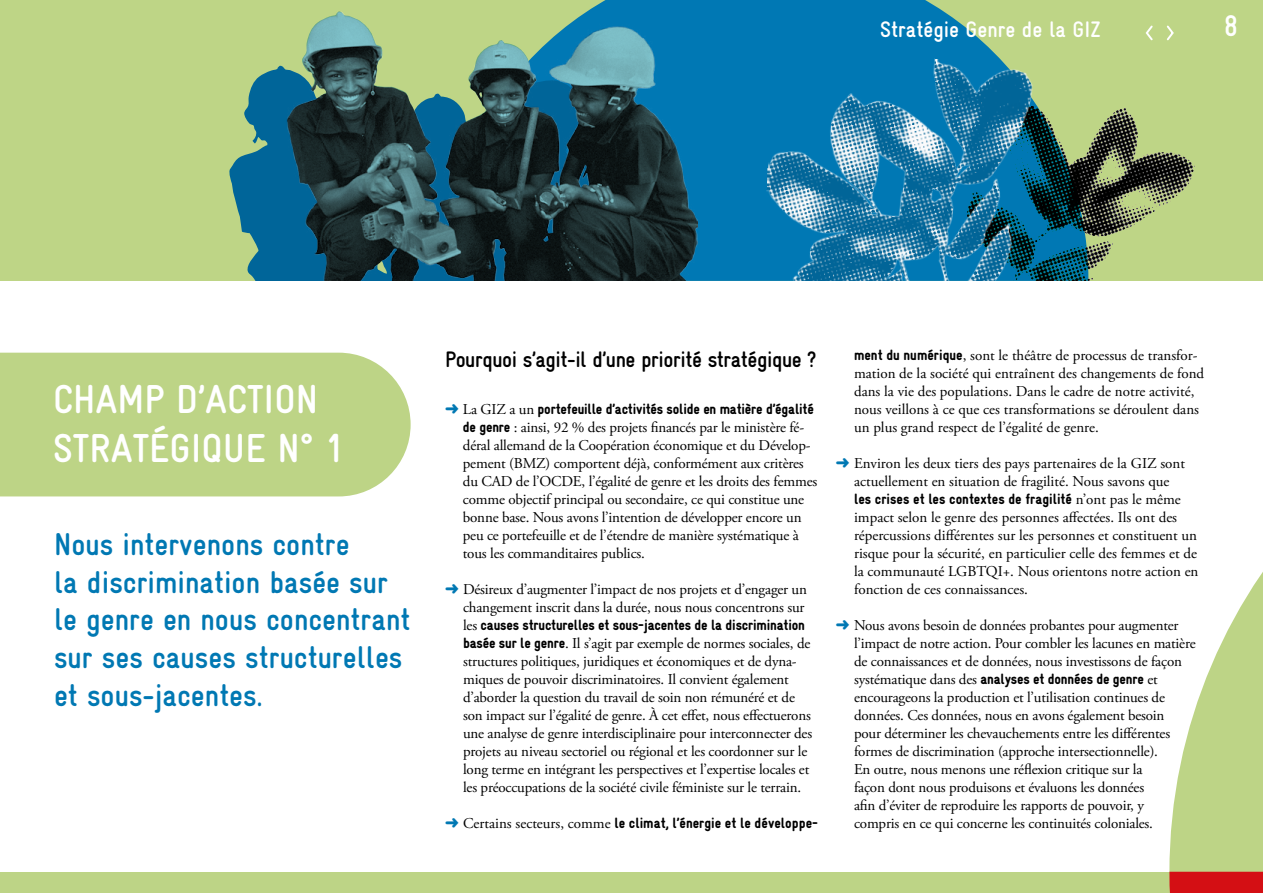
<style>
.page{position:relative;width:1263px;height:893px;background:#fff}
.page>*{position:absolute;margin:0;border:0;box-sizing:border-box;transform-origin:0 0}
.t1{font:700 40.5px/48.6px "Gravur Condensed";color:#fff}
.t2{font:700 31.5px/37.8px "Gravur Condensed";color:#0078b3}
.t3{font:700 30px "Gravur Condensed";color:#fff}
.t4{font:700 condensed 22.5px "Gravur";letter-spacing:-.02em;color:#000}
.t5{font:700 22.5px "Gravur Condensed";color:#fff}
.t6{font:15px/18px "Adobe Garamond Pro";letter-spacing:-.01em;color:#000}
.t7{font:900 15px "Gravur Condensed";letter-spacing:-.01em;color:#000}
.s1{color:#0078b3}
.s2{font-family:"Adobe Garamond Pro";font-weight:400}
.s3{font-family:"Gravur Condensed";font-weight:900}
</style>
<div class="page">
<div style="left:0;top:0;width:1263px;height:281px;background:#bed586"></div>
<div style="left:588px;top:0;width:404px;height:281px;background:#0078b4"></div>
<img style="left:1060px;top:108px;width:135px;height:173px">
<svg style="left:229px;top:66px;width:58px;height:215px;fill:#006599"></svg>
<svg style="left:287px;top:11px;width:411px;height:270px;background:#345c5e"></svg>
<img style="left:758px;top:51px;width:302px;height:230px">
<div style="left:0;top:353px;width:411px;height:143px;background:#bdd486"></div>
<svg style="left:1169px;top:572px;width:94px;height:300px;fill:#bdd486"></svg>
<div style="left:0;top:872px;width:1263px;height:21px;background:#bdd486"></div>
<div style="left:1169px;top:872px;width:94px;height:21px;background:#d40f14"></div>
<svg style="left:1166px;top:25px;width:8px;height:16px"></svg>
<svg style="left:1145px;top:25px;width:8px;height:16px"></svg>
<h3 class="t5" style="left:880px;top:17px;width:222px">Stratégie Genre de la GIZ</h3>
<h3 class="t3" style="left:1224px;top:9px;width:15px">8</h3>
<h1 class="t1" style="left:53px;top:375px;width:292px">CHAMP D’ACTION<br>STRATÉGIQUE N° 1</h1>
<h2 class="t2" style="left:54px;top:525px;width:358px">Nous intervenons contre<br>la discrimination basée sur le genre en nous concentrant sur ses causes structurelles et sous-jacentes.</h2>
<h3 class="t4" style="left:445px;top:347px;width:373px">Pourquoi s’agit-il d’une priorité stratégique ?</h3>
<p class="t7" style="left:445px;top:401px;width:370px"><span class="s1">➜</span> <span class="s2">La GIZ a un</span> portefeuille d’activités solide en matière d’égalité</p>
<p class="t6" style="left:463px;top:419px;width:356px"><span class="s3">de genre</span> : ainsi, 92 % des projets financés par le ministère fé&shy;déral allemand de la Coopération économique et du Dévelop&shy;pement (BMZ) comportent déjà, conformément aux critères du CAD de l’OCDE, l’égalité de genre et les droits des femmes comme objectif principal ou secondaire, ce qui constitue une bonne base. Nous avons l’intention de développer encore un peu ce portefeuille et de l’étendre de manière systématique à tous les commanditaires publics.</p>
<p class="t6" style="left:445px;top:581px;width:363px;text-align:right"><span class="s1">➜</span> Désireux d’augmenter l’impact de nos projets et d’engager un changement inscrit dans la durée, nous nous concentrons sur</p>
<p class="t7" style="left:463px;top:617px;width:343px"><span class="s2">les</span> causes structurelles et sous-jacentes de la discrimination</p>
<p class="t6" style="left:463px;top:635px;width:351px"><span class="s3">basée sur le genre</span>. Il s’agit par exemple de normes sociales, de structures politiques, juridiques et économiques et de dyna&shy;miques de pouvoir discriminatoires. Il convient également d’aborder la question du travail de soin non rémunéré et de son impact sur l’égalité de genre. À cet effet, nous effectuerons une analyse de genre interdisciplinaire pour interconnecter des projets au niveau sectoriel ou régional et les coordonner sur le long terme en intégrant les perspectives et l’expertise locales et les préoccupations de la société civile féministe sur le terrain.</p>
<p class="t7" style="left:445px;top:815px;width:374px"><span class="s1">➜</span> <span class="s2">Certains secteurs, comme</span> le climat, l’énergie et le développe-</p>
<p class="t6" style="left:854px;top:347px;width:352px"><span class="s3">ment du numérique</span>, sont le théâtre de processus de transfor&shy;mation de la société qui entraînent des changements de fond dans la vie des populations. Dans le cadre de notre activité, nous veillons à ce que ces transformations se déroulent dans un plus grand respect de l’égalité de genre.</p>
<p class="t6" style="left:836px;top:455px;width:351px;text-align:center"><span class="s1">➜</span> Environ les deux tiers des pays partenaires de la GIZ sont actuellement en situation de fragilité. Nous savons que</p>
<p class="t7" style="left:854px;top:491px;width:328px">les crises et les contextes de fragilité <span class="s2">n’ont pas le même</span></p>
<p class="t6" style="left:854px;top:509px;width:346px">impact selon le genre des personnes affectées. Ils ont des répercussions différentes sur les personnes et constituent un risque pour la sécurité, en particulier celle des femmes et de la communauté LGBTQI+. Nous orientons notre action en fonction de ces connaissances.</p>
<p class="t6" style="left:854px;top:617px;width:343px;text-indent:-18px"><span class="s1">➜</span> Nous avons besoin de données probantes pour augmenter l’impact de notre action. Pour combler les lacunes en matière de connaissances et de données, nous investissons de façon</p>
<p class="t7" style="left:854px;top:671px;width:305px"><span class="s2">systématique dans des</span> analyses et données de genre <span class="s2">et</span></p>
<p class="t6" style="left:854px;top:689px;width:318px">encourageons la production et l’utilisation continues de données. Ces données, nous en avons également besoin pour déterminer les chevauchements entre les différentes formes de discrimination (approche intersectionnelle).<br>En outre, nous menons une réflexion critique sur la façon dont nous produisons et évaluons les données<br>afin d’éviter de reproduire les rapports de pouvoir, y compris en ce qui concerne les continuités coloniales.</p>
</div>
